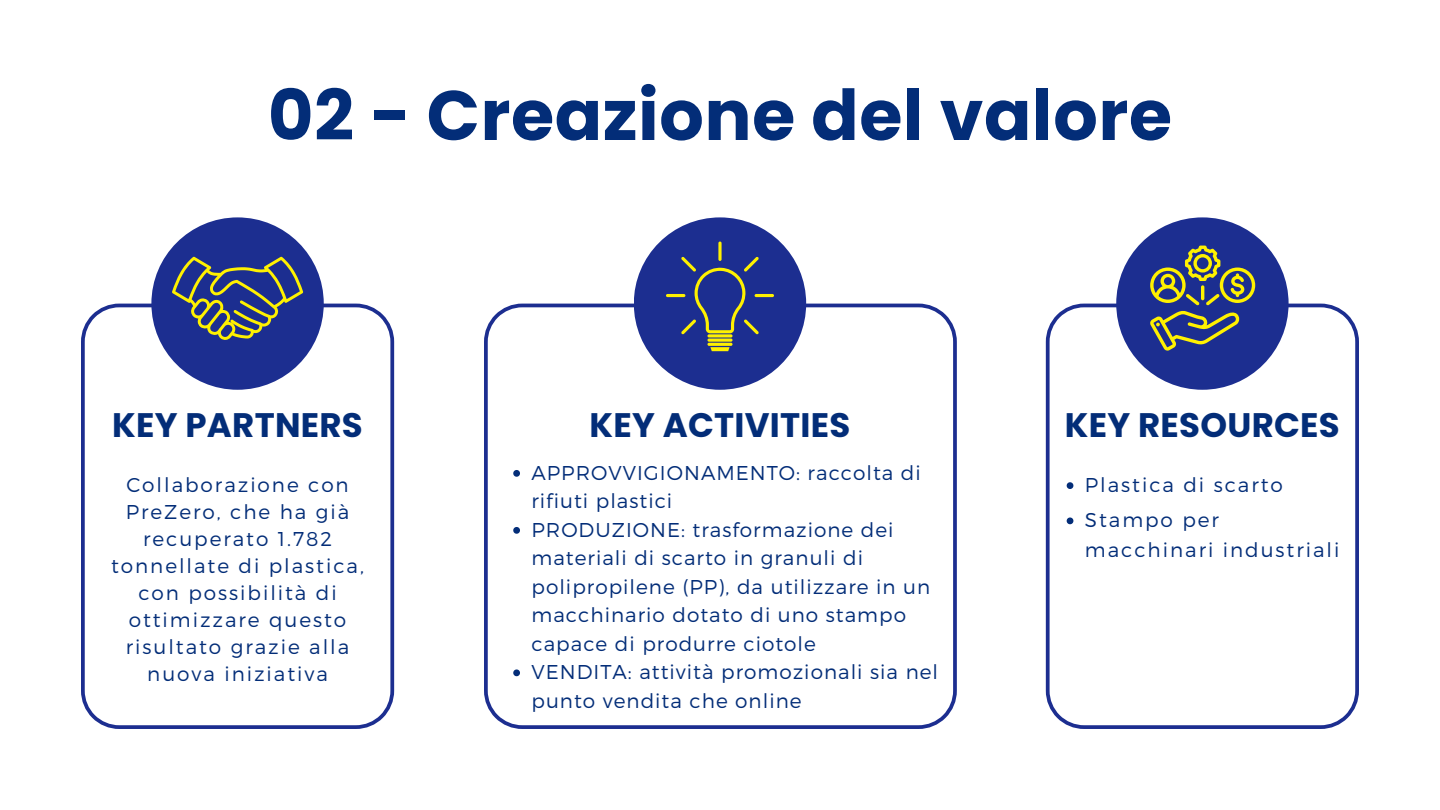
<style>
.page{position:relative;width:1440px;height:810px;background:#fff}
.page>*{position:absolute;margin:0;border:0;box-sizing:border-box;transform-origin:0 0}
.t1{font:700 70px "Poppins";letter-spacing:.01em;color:#032d78}
.t2{font:700 34px "Poppins";letter-spacing:.01em;color:#032d78}
.t3{font:300 20px/28.5px "Montserrat";letter-spacing:.05em;color:#032d78}
.t4{font:300 20px/27px "Montserrat";letter-spacing:.1em;color:#032d78;text-align:center}
</style>
<div class="page">
<div style="left:151px;top:217px;width:173px;height:173px;background:#1c2e90;border-radius:50%"></div>
<svg style="left:81px;top:304px;width:313px;height:425px"></svg>
<div style="left:634px;top:217px;width:172px;height:173px;background:#1c2e90;border-radius:50%"></div>
<svg style="left:484px;top:304px;width:473px;height:425px"></svg>
<div style="left:1116px;top:217px;width:173px;height:173px;background:#1c2e90;border-radius:50%"></div>
<svg style="left:1046px;top:304px;width:313px;height:425px"></svg>
<svg style="left:172px;top:257px;width:131px;height:83px"></svg>
<hr style="left:707px;top:334px;width:26px;height:3px;background:#fff100;border-radius:2px">
<hr style="left:707px;top:339px;width:26px;height:3px;background:#fff100;border-radius:2px">
<hr style="left:707px;top:343px;width:26px;height:3px;background:#fff100;border-radius:2px">
<svg style="left:710px;top:347px;width:20px;height:4px"></svg>
<svg style="left:718px;top:242px;width:4px;height:19px"></svg>
<hr style="left:755px;top:294px;width:19px;height:3px;background:#fff100;border-radius:2px">
<hr style="left:666px;top:294px;width:19px;height:3px;background:#fff100;border-radius:2px">
<svg style="left:681px;top:257px;width:78px;height:77px"></svg>
<svg style="left:1150px;top:246px;width:105px;height:105px"></svg>
<svg style="left:513px;top:470px;width:7px;height:7px"></svg>
<svg style="left:513px;top:527px;width:7px;height:7px"></svg>
<svg style="left:513px;top:669px;width:7px;height:7px"></svg>
<svg style="left:1067px;top:482px;width:6px;height:7px"></svg>
<svg style="left:1067px;top:518px;width:6px;height:6px"></svg>
<h1 class="t1" style="left:268px;top:66px;width:906px">02 - Creazione del valore</h1>
<p class="t2" style="left:112px;top:401px;width:252px">KEY PARTNERS</p>
<h2 class="t2" style="left:589px;top:401px;width:262px">KEY ACTIVITIES</h2>
<p class="t2" style="left:1065px;top:401px;width:276px">KEY RESOURCES</p>
<p class="t4" style="left:111px;top:471px;width:254px">Collaborazione con<br>PreZero, che ha già recuperato 1.782 tonnellate di plastica, con possibilità di ottimizzare questo risultato grazie alla nuova iniziativa</p>
<h2 class="t3" style="left:532px;top:457px;width:391px">APPROVVIGIONAMENTO: raccolta di rifiuti plastici</h2>
<p class="t3" style="left:532px;top:514px;width:400px">PRODUZIONE: trasformazione dei materiali di scarto in granuli di polipropilene (PP), da utilizzare in un macchinario dotato di uno stampo capace di produrre ciotole</p>
<p class="t3" style="left:532px;top:657px;width:408px">VENDITA: attività promozionali sia nel punto vendita che online</p>
<p class="t4" style="left:1085px;top:470px;width:199px">Plastica di scarto</p>
<p class="t4" style="left:1085px;top:504px;width:256px;line-height:30px;text-align:left">Stampo per macchinari industriali</p>
</div>
